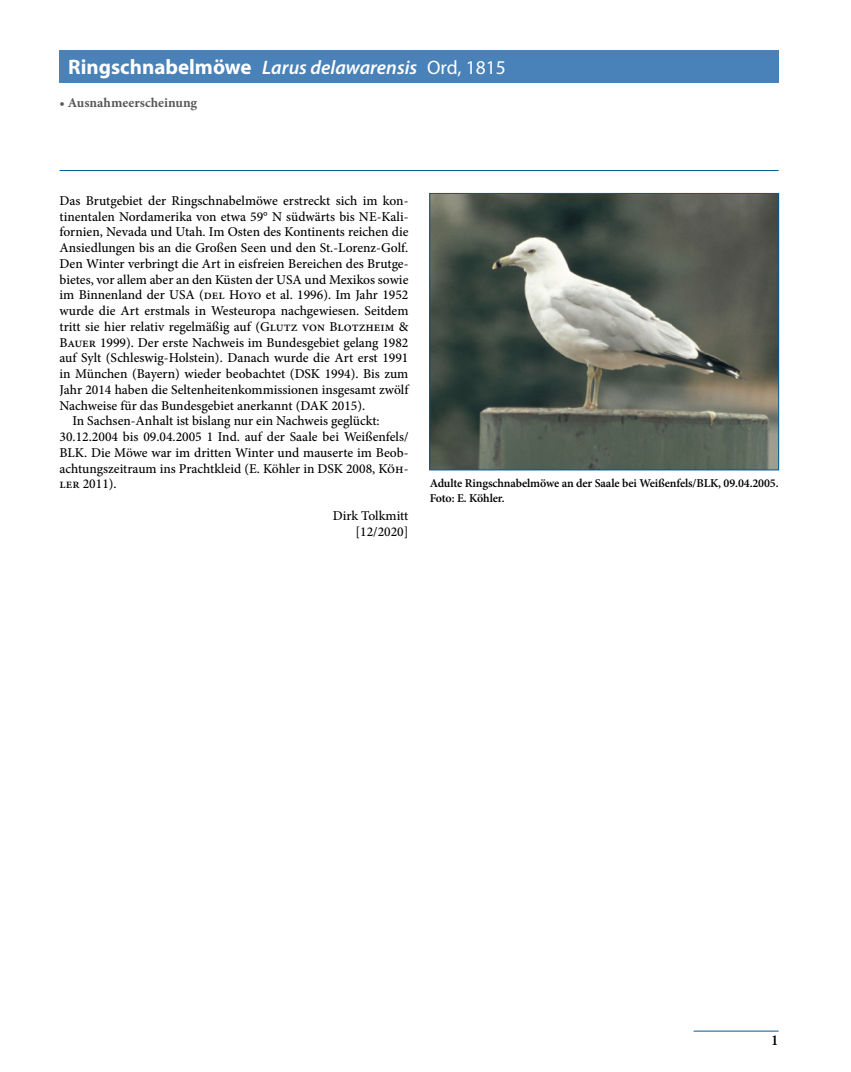
<style>
.page{position:relative;width:851px;height:1072px;background:#fff}
.page>*{position:absolute;margin:0;border:0;box-sizing:border-box;transform-origin:0 0}
.Artname__H1{font:italic 600 19.5px "Myriad Pro";color:#fff}
.t1{font:600 15px "Minion Pro";color:#000}
.Grundschrift_-_ohne{font:500 13.5px/15.8px "Minion Pro";color:#000;text-align:justify}
.Grundschrift_mit_Ein{font:500 13.5px "Minion Pro";letter-spacing:-.005em;color:#000}
.Autor_Arttext{font:500 13.5px "Minion Pro";color:#000}
.Status{font:700 13.5px "Minion Pro";color:#575756}
.Legende_Abb_Tab{font:600 12px/14.4px "Minion Pro";letter-spacing:-.01em;color:#000}
.s1{font-weight:700;font-style:normal;font-size:21px}
.s2{font-weight:400;font-style:normal}
</style>
<div class="page">
<hr style="left:693px;top:1030px;width:85px;height:1px;background:#005a9a">
<hr style="left:60px;top:170px;width:718px;height:1px;background:#005a9a">
<div style="left:60px;top:50px;width:718px;height:33px;background:#4882b8"></div>
<img style="left:431px;top:195px;width:345px;height:273px">
<div style="left:429px;top:193px;width:349px;height:277px;border:1px solid #005a9a"></div>
<h1 class="Artname__H1" style="left:68px;top:55px;width:439px"><span class="s1">Ringschnabelmöwe</span> Larus delawarensis <span class="s2">Ord, 1815</span></h1>
<p class="Status" style="left:60px;top:93px;width:139px">• Ausnahmeerscheinung</p>
<p class="Grundschrift_-_ohne" style="left:60px;top:193px;width:350px">Das Brutgebiet der Ringschnabelmöwe erstreckt sich im kon&shy;tinentalen Nordamerika von etwa 59° N südwärts bis NE-Kali&shy;fornien, Nevada und Utah. Im Osten des Kontinents reichen die Ansiedlungen bis an die Großen Seen und den St.-Lorenz-Golf.<br>Den Winter verbringt die Art in eisfreien Bereichen des Brutge&shy;bietes, vor allem aber an den Küsten der USA und Mexikos sowie im Binnenland der USA (del Hoyo et al. 1996). Im Jahr 1952 wurde die Art erstmals in Westeuropa nachgewiesen. Seitdem tritt sie hier relativ regelmäßig auf (Glutz von Blotzheim &amp; Bauer 1999). Der erste Nachweis im Bundesgebiet gelang 1982 auf Sylt (Schleswig-Holstein). Danach wurde die Art erst 1991 in München (Bayern) wieder beobachtet (DSK 1994). Bis zum Jahr 2014 haben die Seltenheitenkommissionen insgesamt zwölf Nachweise für das Bundesgebiet anerkannt (DAK 2015).</p>
<p class="Grundschrift_mit_Ein" style="left:72px;top:412px;width:309px">In Sachsen-Anhalt ist bislang nur ein Nachweis geglückt:</p>
<p class="Grundschrift_-_ohne" style="left:60px;top:429px;width:350px">30.12.2004 bis 09.04.2005 1 Ind. auf der Saale bei Weißenfels/ BLK. Die Möwe war im dritten Winter und mauserte im Beob&shy;achtungszeitraum ins Prachtkleid (E. Köhler in DSK 2008, Köh&shy;ler 2011).</p>
<p class="Autor_Arttext" style="left:333px;top:506px;width:77px">Dirk Tolkmitt</p>
<p class="Autor_Arttext" style="left:355px;top:522px;width:54px">[12/2020]</p>
<p class="Legende_Abb_Tab" style="left:429px;top:476px;width:350px">Adulte Ringschnabelmöwe an der Saale bei Weißenfels/BLK, 09.04.2005.<br>Foto: E. Köhler.</p>
<p class="t1" style="left:771px;top:1029px;width:9px">1</p>
</div>
